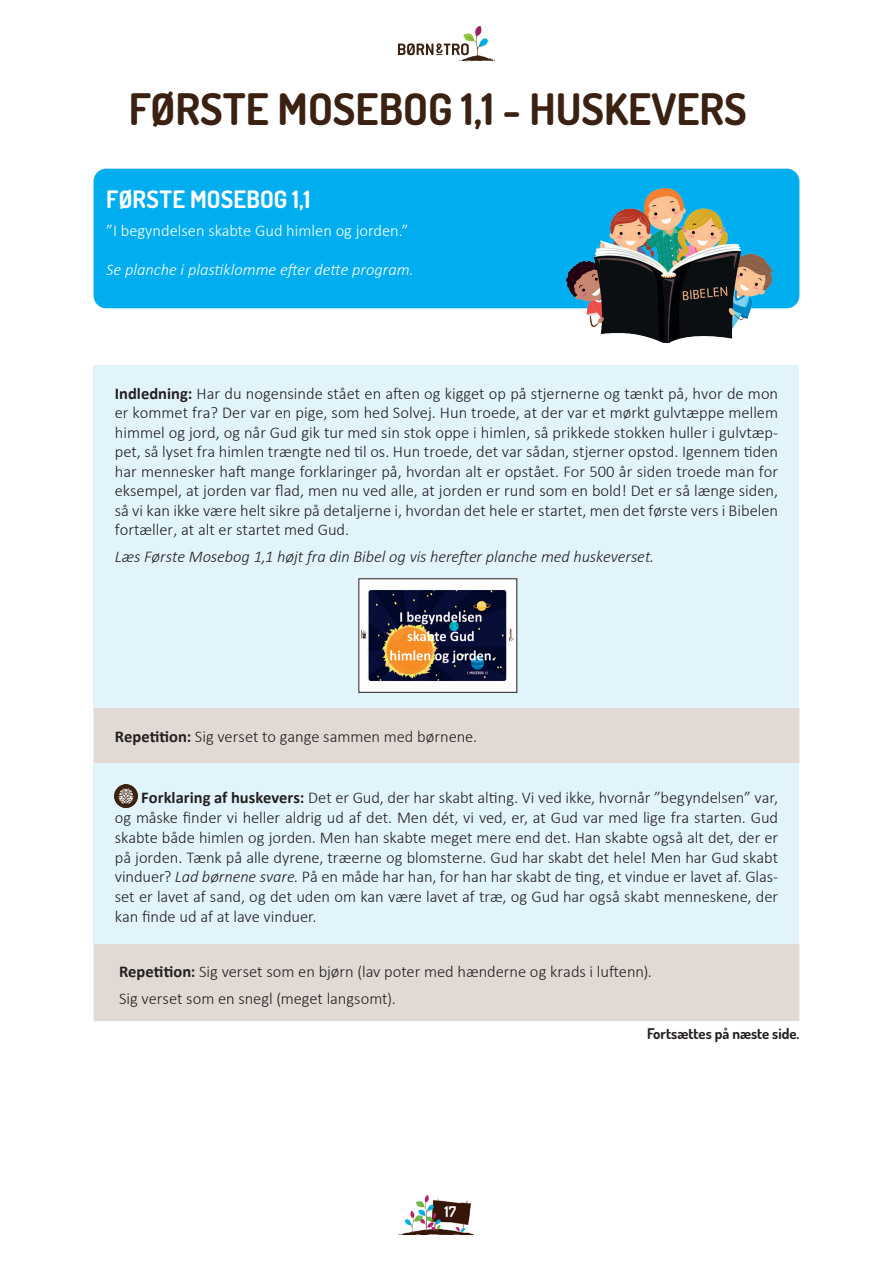
<style>
.page{position:relative;width:893px;height:1263px;background:#fff}
.page>*{position:absolute;margin:0;border:0;box-sizing:border-box;transform-origin:0 0}
.t1{font:700 43.5px "Dosis";color:#3a2111}
.t2{font:700 24px "Dosis";letter-spacing:.01em;color:#fff}
.t3{font:300 16.5px/19.5px "Calibri";color:#231f20;text-align:justify}
.t4{font:italic 300 16.5px "Calibri";letter-spacing:-.005em;color:#231f20}
.t5{font:italic 300 16.5px "Calibri";color:#fff}
.t6{font:300 16.5px "Calibri";color:#fff}
.t7{font:700 14.7px "Dosis";color:#231f20}
.t8{font:700 14.7px "Dosis";color:#fff}
.s1{font-weight:700}
.s2{font-style:italic}
</style>
<div class="page">
<svg style="left:398px;top:26px;width:97px;height:36px"></svg>
<div style="left:94px;top:169px;width:705px;height:139px;background:#00aeef;border-radius:13px"></div>
<div style="left:94px;top:365px;width:705px;height:343px;background:#e1f4fc"></div>
<div style="left:94px;top:708px;width:705px;height:313px;background:#e1d9d4"></div>
<div style="left:94px;top:763px;width:705px;height:180px;background:#e1f4fc"></div>
<img style="left:115px;top:784px;width:23px;height:23px">
<img style="left:360px;top:580px;width:155px;height:111px">
<img style="left:567px;top:189px;width:205px;height:154px">
<img style="left:399px;top:1195px;width:74px;height:40px">
<h1 class="t1" style="left:129px;top:81px;width:620px">FØRSTE MOSEBOG 1,1 - HUSKEVERS</h1>
<h2 class="t2" style="left:106px;top:183px;width:206px">FØRSTE MOSEBOG 1,1</h2>
<p class="t6" style="left:106px;top:220px;width:304px">”I begyndelsen skabte Gud himlen og jorden.”</p>
<p class="t5" style="left:106px;top:259px;width:309px">Se planche i plastiklomme efter dette program.</p>
<p class="t3" style="left:115px;top:383px;width:665px"><span class="s1">Indledning:</span> Har du nogensinde stået en aften og kigget op på stjernerne og tænkt på, hvor de mon er kommet fra? Der var en pige, som hed Solvej. Hun troede, at der var et mørkt gulvtæppe mellem himmel og jord, og når Gud gik tur med sin stok oppe i himlen, så prikkede stokken huller i gulvtæp&shy;pet, så lyset fra himlen trængte ned til os. Hun troede, det var sådan, stjerner opstod. Igennem tiden har mennesker haft mange forklaringer på, hvordan alt er opstået. For 500 år siden troede man for eksempel, at jorden var flad, men nu ved alle, at jorden er rund som en bold! Det er så længe siden, så vi kan ikke være helt sikre på detaljerne i, hvordan det hele er startet, men det første vers i Bibelen fortæller, at alt er startet med Gud.</p>
<p class="t4" style="left:115px;top:546px;width:541px">Læs Første Mosebog 1,1 højt fra din Bibel og vis herefter planche med huskeverset.</p>
<p class="t3" style="left:115px;top:726px;width:364px"><span class="s1">Repetition:</span> Sig verset to gange sammen med børnene.</p>
<p class="t3" style="left:115px;top:788px;width:665px;text-indent:27px"><span class="s1">Forklaring af huskevers:</span> Det er Gud, der har skabt alting. Vi ved ikke, hvornår ”begyndelsen” var, og måske finder vi heller aldrig ud af det. Men dét, vi ved, er, at Gud var med lige fra starten. Gud skabte både himlen og jorden. Men han skabte meget mere end det. Han skabte også alt det, der er på jorden. Tænk på alle dyrene, træerne og blomsterne. Gud har skabt det hele! Men har Gud skabt vinduer? <span class="s2">Lad børnene svare.</span> På en måde har han, for han har skabt de ting, et vindue er lavet af. Glas&shy;set er lavet af sand, og det uden om kan være lavet af træ, og Gud har også skabt menneskene, der kan finde ud af at lave vinduer.</p>
<p class="t3" style="left:119px;top:958px;width:534px;line-height:27.2px"><span class="s1">Repetition:</span> Sig verset som en bjørn (lav poter med hænderne og krads i luftenn).<br>Sig verset som en snegl (meget langsomt).</p>
<p class="t7" style="left:647px;top:1024px;width:154px">Fortsættes på næste side.</p>
<p class="t8" style="left:444px;top:1202px;width:13px">17</p>
</div>
